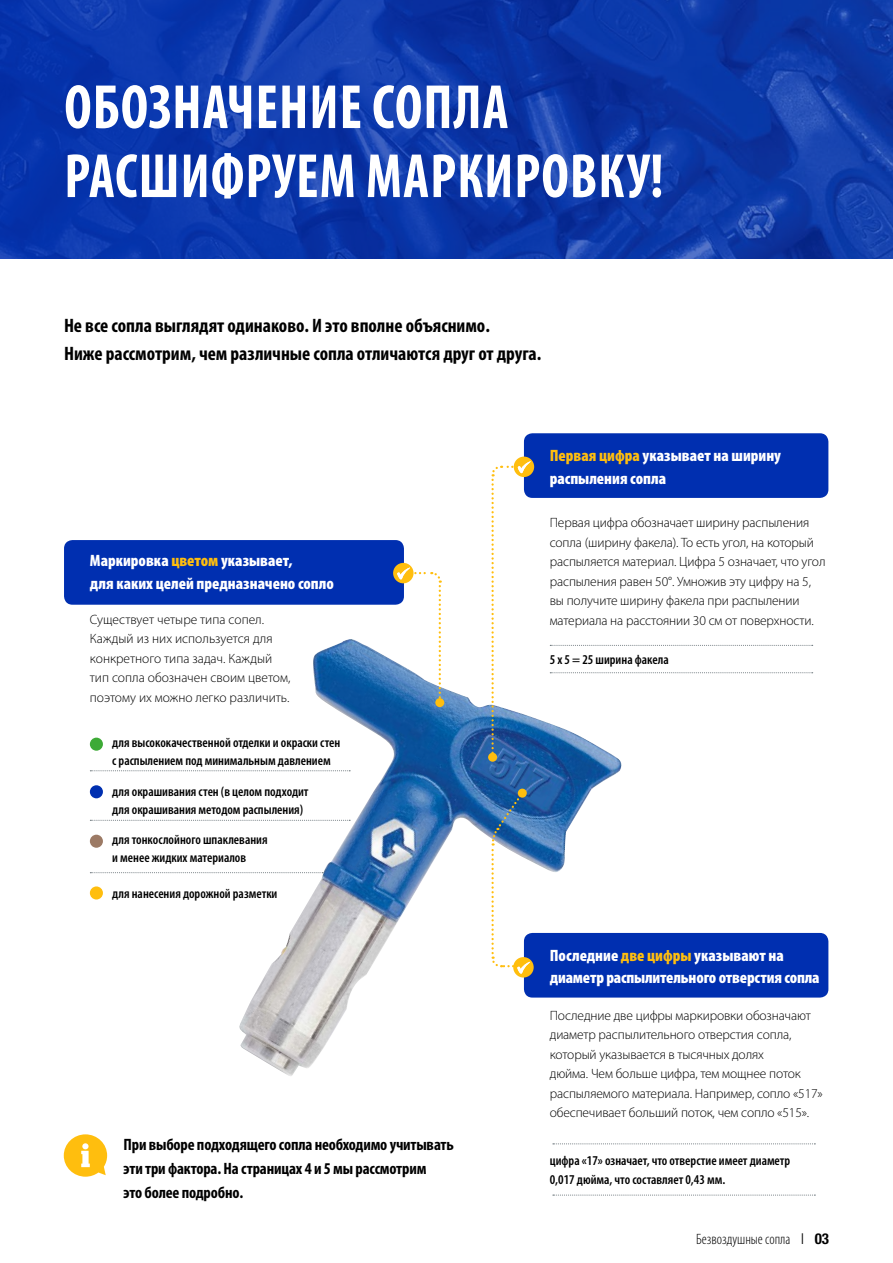
<style>
.page{position:relative;width:893px;height:1263px;background:#fff}
.page>*{position:absolute;margin:0;border:0;box-sizing:border-box;transform-origin:0 0}
.t1{font:700 condensed 63px/69px "Myriad Pro";letter-spacing:.02em;color:#fff;scale:.9 1}
.t2{font:700 condensed 19.5px/28.5px "Myriad Pro";color:#000}
.t3{font:900 condensed 16.5px/22.5px "Myriad Pro";color:#fff}
.t4{font:700 condensed 16.5px/24px "Myriad Pro";letter-spacing:-.01em;color:#000}
.t5{font:300 condensed 15px "Myriad Pro";color:#000}
.t6{font:300 13.5px/19.5px "Myriad Pro";letter-spacing:-.01em;color:#000}
.t7{font:600 condensed 13.5px/18px "Myriad Pro";color:#000}
.s1{color:#ffbe0e}
.s2{font-family:"Helvetica Neue LT Std"}
.s3{font-family:"Helvetica Neue LT Std";font-weight:700}
</style>
<div class="page">
<img style="left:238px;top:639px;width:386px;height:437px">
<div style="left:435px;top:698px;width:9px;height:9px;background:#ffbe0e;border-radius:50%"></div>
<div style="left:488px;top:753px;width:9px;height:9px;background:#ffbe0e;border-radius:50%"></div>
<div style="left:518px;top:789px;width:9px;height:9px;background:#ffbe0e;border-radius:50%"></div>
<img style="left:0;top:0;width:893px;height:259px">
<svg style="left:64px;top:1134px;width:43px;height:43px"></svg>
<div style="left:64px;top:540px;width:340px;height:65px;background:#002fb0;border-radius:9px"></div>
<div style="left:524px;top:433px;width:304px;height:65px;background:#002fb0;border-radius:9px"></div>
<div style="left:524px;top:933px;width:304px;height:64px;background:#002fb0;border-radius:9px"></div>
<div style="left:513px;top:957px;width:21px;height:20px;background:#ffbe0e;border-radius:50%"></div>
<svg style="left:490px;top:792px;width:65px;height:183px"></svg>
<div style="left:393px;top:563px;width:21px;height:20px;background:#ffbe0e;border-radius:50%"></div>
<svg style="left:351px;top:567px;width:91px;height:137px"></svg>
<div style="left:514px;top:457px;width:20px;height:20px;background:#ffbe0e;border-radius:50%"></div>
<div style="left:90px;top:738px;width:13px;height:13px;background:#3daa36;border-radius:50%"></div>
<div style="left:90px;top:785px;width:13px;height:13px;background:#002fb0;border-radius:50%"></div>
<div style="left:90px;top:835px;width:13px;height:13px;background:#9c7a65;border-radius:50%"></div>
<div style="left:90px;top:886px;width:13px;height:13px;background:#ffbe0e;border-radius:50%"></div>
<svg style="left:90px;top:770px;width:260px;height:1px"></svg>
<svg style="left:90px;top:872px;width:233px;height:1px"></svg>
<svg style="left:90px;top:820px;width:260px;height:1px"></svg>
<svg style="left:553px;top:1143px;width:262px;height:1px"></svg>
<svg style="left:553px;top:1194px;width:262px;height:1px"></svg>
<svg style="left:490px;top:461px;width:323px;height:297px"></svg>
<h1 class="t1" style="left:64px;top:71px;width:667px">ОБОЗНАЧЕНИЕ СОПЛА<br>РАСШИФРУЕМ МАРКИРОВКУ!</h1>
<h2 class="t2" style="left:64px;top:311px;width:479px">Не все сопла выглядят одинаково. И это вполне объяснимо.<br>Ниже рассмотрим, чем различные сопла отличаются друг от друга.</h2>
<p class="t3" style="left:90px;top:549px;width:246px">Маркировка <span class="s1">цветом</span> указывает,<br>для каких целей предназначено сопло</p>
<p class="t6" style="left:90px;top:609px;width:202px">Существует четыре типа сопел.<br>Каждый из них используется для конкретного типа задач. Каждый тип сопла обозначен своим цветом, поэтому их можно легко различить.</p>
<p class="t7" style="left:112px;top:733px;width:230px">для высококачественной отделки и окраски стен с распылением под минимальным давлением</p>
<p class="t7" style="left:112px;top:782px;width:198px">для окрашивания стен (в целом подходит для окрашивания методом распыления)</p>
<p class="t7" style="left:112px;top:831px;width:157px">для тонкослойного шпаклевания и менее жидких материалов</p>
<p class="t7" style="left:112px;top:884px;width:167px">для нанесения дорожной разметки</p>
<p class="t4" style="left:124px;top:1132px;width:332px">При выборе подходящего сопла необходимо учитывать эти три фактора. На страницах 4 и 5 мы рассмотрим<br>это более подробно.</p>
<p class="t3" style="left:550px;top:444px;width:233px"><span class="s1">Первая цифра</span> указывает на ширину распыления сопла</p>
<p class="t6" style="left:550px;top:513px;width:277px">Первая цифра обозначает ширину распыления сопла (ширину факела). То есть угол, на который распыляется материал. Цифра 5 означает, что угол распыления равен 50°. Умножив эту цифру на 5, вы получите ширину факела при распылении материала на расстоянии 30 см от поверхности.</p>
<p class="t7" style="left:550px;top:651px;width:120px">5 x 5 = 25 ширина факела</p>
<p class="t3" style="left:550px;top:944px;width:271px">Последние <span class="s1">две цифры</span> указывают на диаметр распылительного отверстия сопла</p>
<p class="t6" style="left:550px;top:1005px;width:275px">Последние две цифры маркировки обозначают диаметр распылительного отверстия сопла, который указывается в тысячных долях<br>дюйма. Чем больше цифра, тем мощнее поток распыляемого материала. Например, сопло «517» обеспечивает больший поток, чем сопло «515».</p>
<p class="t7" style="left:550px;top:1150px;width:242px;line-height:19.5px">цифра «17» означает, что отверстие имеет диаметр<br>0,017 дюйма, что составляет 0,43 мм.</p>
<p class="t5" style="left:696px;top:1230px;width:134px">Безвоздушные сопла <span class="s2">I</span> <span class="s3">03</span></p>
</div>
